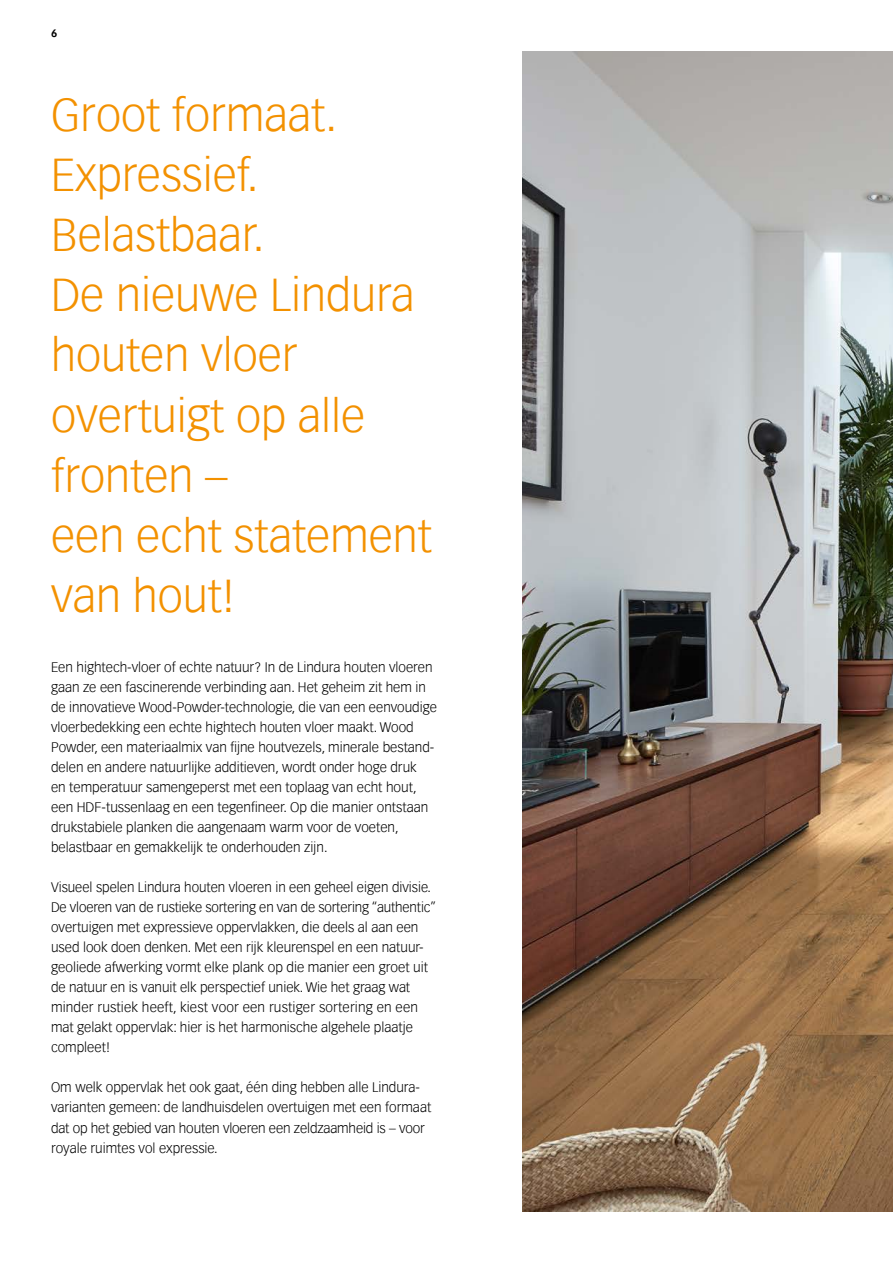
<style>
.page{position:relative;width:893px;height:1263px;background:#fff}
.page>*{position:absolute;margin:0;border:0;box-sizing:border-box;transform-origin:0 0}
.t1{font:300 45px/60.2px "Vectora Meister Werke";color:#f39100}
.t2{font:300 13.5px/20px "Vectora Meister Werke";color:#000}
.t3{font:700 10.5px "Vectora Meister Werke";color:#000}
</style>
<div class="page">
<img style="left:522px;top:51px;width:371px;height:1161px">
<p class="t3" style="left:51px;top:27px;width:8px">6</p>
<h1 class="t1" style="left:51px;top:85px;width:383px">Groot formaat.<br>Expressief.<br>Belastbaar.<br>De nieuwe Lindura houten vloer overtuigt op alle fronten –<br>een echt statement van hout!</h1>
<p class="t2" style="left:51px;top:657px;width:387px">Een hightech-vloer of echte natuur? In de Lindura houten vloeren gaan ze een fascinerende verbinding aan. Het geheim zit hem in de innovatieve Wood-Powder-technologie, die van een eenvoudige vloerbedekking een echte hightech houten vloer maakt. Wood Powder, een materiaalmix van fijne houtvezels, minerale bestand&shy;delen en andere natuurlijke additieven, wordt onder hoge druk<br>en temperatuur samengeperst met een toplaag van echt hout, een HDF-tussenlaag en een tegenfineer. Op die manier ontstaan drukstabiele planken die aangenaam warm voor de voeten, belastbaar en gemakkelijk te onderhouden zijn.</p>
<p class="t2" style="left:51px;top:877px;width:386px">Visueel spelen Lindura houten vloeren in een geheel eigen divisie.<br>De vloeren van de rustieke sortering en van de sortering “authentic” overtuigen met expressieve oppervlakken, die deels al aan een used look doen denken. Met een rijk kleurenspel en een natuur&shy;geoliede afwerking vormt elke plank op die manier een groet uit de natuur en is vanuit elk perspectief uniek. Wie het graag wat minder rustiek heeft, kiest voor een rustiger sortering en een mat gelakt oppervlak: hier is het harmonische algehele plaatje compleet!</p>
<p class="t2" style="left:51px;top:1078px;width:382px">Om welk oppervlak het ook gaat, één ding hebben alle Lindura&shy;varianten gemeen: de landhuisdelen overtuigen met een formaat dat op het gebied van houten vloeren een zeldzaamheid is – voor royale ruimtes vol expressie.</p>
</div>
